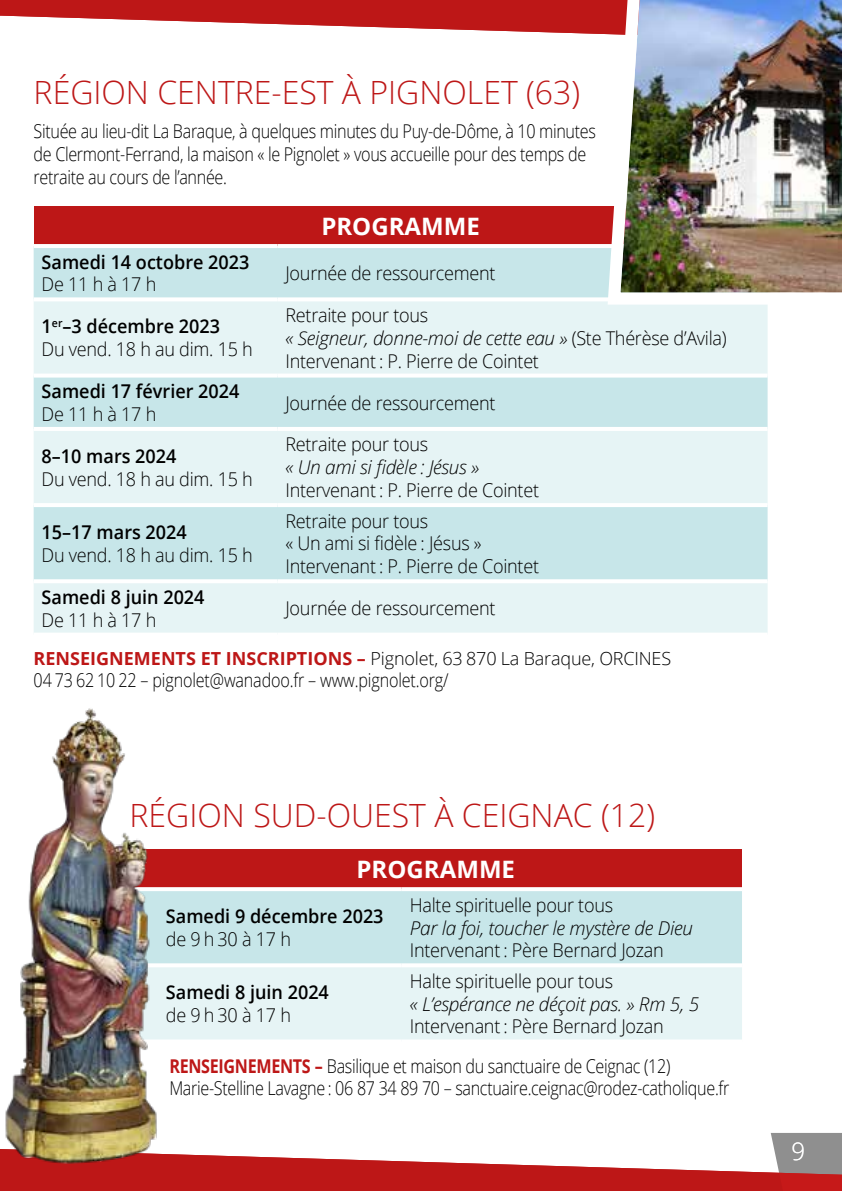
<style>
.page{position:relative;width:842px;height:1191px;background:#fff}
.page>*{position:absolute;margin:0;border:0;box-sizing:border-box;transform-origin:0 0}
.t1{font:300 32px "Open Sans";color:#bd1717}
.t2{font:700 24px "Open Sans";color:#fff}
.t3{font:300 24px "Open Sans";color:#fff}
.t4{font:300 19px/22.8px "Open Sans";letter-spacing:-.015em;color:#000;scale:.95 1}
.t5{font:300 19px/22.8px "Open Sans";letter-spacing:-.015em;color:#000;scale:.85 1}
.t6{font:600 19px "Open Sans";color:#000;scale:.95 1}
.t7{font:italic 300 19px "Open Sans";letter-spacing:-.015em;color:#000}
.t8{font:300 18px "Open Sans";letter-spacing:-.01em;color:#000}
.s1{font-weight:600}
.s2{font-style:italic}
.s3{font-weight:700;color:#bd1717}
</style>
<div class="page">
<svg style="left:0;top:0;width:601px;height:34px"></svg>
<svg style="left:0;top:1133px;width:842px;height:58px"></svg>
<div style="left:34px;top:206px;width:734px;height:40px;background:#bd1717"></div>
<div style="left:34px;top:248px;width:567px;height:49px;background:#c7e6e9"></div>
<svg style="left:34px;top:301px;width:734px;height:331px;background:#daeef0"></svg>
<svg style="left:34px;top:373px;width:243px;height:4px"></svg>
<svg style="left:277px;top:373px;width:491px;height:4px"></svg>
<hr style="left:34px;top:427px;width:243px;height:4px;background:#fff">
<hr style="left:277px;top:427px;width:491px;height:4px;background:#fff">
<hr style="left:34px;top:503px;width:243px;height:4px;background:#fff">
<hr style="left:277px;top:503px;width:491px;height:4px;background:#fff">
<svg style="left:34px;top:579px;width:243px;height:4px"></svg>
<svg style="left:277px;top:579px;width:491px;height:4px"></svg>
<svg style="left:34px;top:632px;width:243px;height:1px"></svg>
<svg style="left:277px;top:632px;width:491px;height:1px"></svg>
<svg style="left:34px;top:297px;width:243px;height:1px"></svg>
<hr style="left:34px;top:244px;width:243px;height:4px;background:#fff">
<hr style="left:277px;top:244px;width:491px;height:4px;background:#fff">
<svg style="left:277px;top:297px;width:324px;height:2px"></svg>
<div style="left:130px;top:849px;width:612px;height:40px;background:#bd1717"></div>
<div style="left:182px;top:891px;width:560px;height:72px;background:#c7e6e9"></div>
<div style="left:182px;top:967px;width:560px;height:72px;background:#e6f4f5"></div>
<svg style="left:182px;top:963px;width:220px;height:1px"></svg>
<svg style="left:402px;top:963px;width:340px;height:1px"></svg>
<svg style="left:182px;top:1039px;width:220px;height:1px"></svg>
<svg style="left:402px;top:1039px;width:340px;height:1px"></svg>
<svg style="left:182px;top:887px;width:220px;height:2px"></svg>
<svg style="left:402px;top:887px;width:340px;height:2px"></svg>
<img style="left:601px;top:0;width:241px;height:311px">
<img style="left:3px;top:708px;width:179px;height:455px">
<h1 class="t1" style="left:34px;top:70px;width:548px">RÉGION CENTRE-EST À PIGNOLET (63)</h1>
<p class="t5" style="left:34px;top:119px;width:663px">Située au lieu-dit La Baraque, à quelques minutes du Puy-de-Dôme, à 10 minutes de Clermont-Ferrand, la maison « le Pignolet » vous accueille pour des temps de retraite au cours de l’année.</p>
<p class="t2" style="left:321px;top:210px;width:160px">PROGRAMME</p>
<p class="t6" style="left:42px;top:249px;width:220px">Samedi 14 octobre 2023</p>
<p class="t4" style="left:42px;top:272px;width:122px">De 11 h à 17 h</p>
<p class="t4" style="left:285px;top:261px;width:223px">Journée de ressourcement</p>
<p class="t4" style="left:42px;top:314px;width:224px"><span class="s1">1</span><sup>er</sup><span class="s1">–3 décembre 2023<br></span>Du vend. 18 h au dim. 15 h</p>
<p class="t4" style="left:285px;top:303px;width:466px">Retraite pour tous<br><span class="s2">« Seigneur, donne-moi de cette eau »</span> (Ste Thérèse d’Avila)<br>Intervenant : P. Pierre de Cointet</p>
<p class="t6" style="left:42px;top:378px;width:210px">Samedi 17 février 2024</p>
<p class="t4" style="left:42px;top:402px;width:122px">De 11 h à 17 h</p>
<p class="t4" style="left:285px;top:391px;width:223px">Journée de ressourcement</p>
<p class="t6" style="left:42px;top:443px;width:143px">8–10 mars 2024</p>
<p class="t4" style="left:42px;top:467px;width:224px">Du vend. 18 h au dim. 15 h</p>
<p class="t6" style="left:42px;top:519px;width:154px">15–17 mars 2024</p>
<p class="t4" style="left:42px;top:543px;width:224px">Du vend. 18 h au dim. 15 h</p>
<p class="t4" style="left:285px;top:432px;width:152px">Retraite pour tous</p>
<p class="t7" style="left:285px;top:454px;width:195px">« Un ami si fidèle : Jésus »</p>
<p class="t4" style="left:285px;top:478px;width:268px">Intervenant : P. Pierre de Cointet</p>
<p class="t4" style="left:285px;top:509px;width:268px">Retraite pour tous<br>« Un ami si fidèle : Jésus »<br>Intervenant : P. Pierre de Cointet</p>
<p class="t6" style="left:42px;top:584px;width:173px">Samedi 8 juin 2024</p>
<p class="t4" style="left:42px;top:608px;width:122px">De 11 h à 17 h</p>
<p class="t4" style="left:285px;top:596px;width:223px">Journée de ressourcement</p>
<p class="t8" style="left:34px;top:646px;width:639px"><span class="s3">RENSEIGNEMENTS ET INSCRIPTIONS –</span> Pignolet, 63 870 La Baraque, ORCINES</p>
<p class="t5" style="left:34px;top:668px;width:490px">04 73 62 10 22 – pignolet@wanadoo.fr – www.pignolet.org/</p>
<h1 class="t1" style="left:130px;top:793px;width:527px">RÉGION SUD-OUEST À CEIGNAC (12)</h1>
<p class="t2" style="left:357px;top:853px;width:160px">PROGRAMME</p>
<p class="t6" style="left:166px;top:903px;width:231px">Samedi 9 décembre 2023</p>
<p class="t4" style="left:166px;top:927px;width:133px">de 9 h 30 à 17 h</p>
<p class="t4" style="left:410px;top:893px;width:215px">Halte spirituelle pour tous</p>
<p class="t7" style="left:410px;top:914px;width:285px">Par la foi, toucher le mystère de Dieu</p>
<p class="t4" style="left:410px;top:938px;width:269px">Intervenant : Père Bernard Jozan</p>
<p class="t4" style="left:410px;top:969px;width:215px">Halte spirituelle pour tous</p>
<p class="t7" style="left:410px;top:990px;width:291px">« L’espérance ne déçoit pas. » Rm 5, 5</p>
<p class="t4" style="left:169px;top:1006px;width:529px;line-height:39.6px;text-indent:240px">Intervenant : Père Bernard Jozan<br><span class="s3">RENSEIGNEMENTS –</span> Basilique et maison du sanctuaire de Ceignac (12)</p>
<p class="t5" style="left:169px;top:1075px;width:660px">Marie-Stelline Lavagne : 06 87 34 89 70 – sanctuaire.ceignac@rodez-catholique.fr</p>
<p class="t6" style="left:166px;top:979px;width:173px">Samedi 8 juin 2024</p>
<p class="t4" style="left:166px;top:1003px;width:133px">de 9 h 30 à 17 h</p>
<p class="t3" style="left:791px;top:1135px;width:15px">9</p>
</div>
